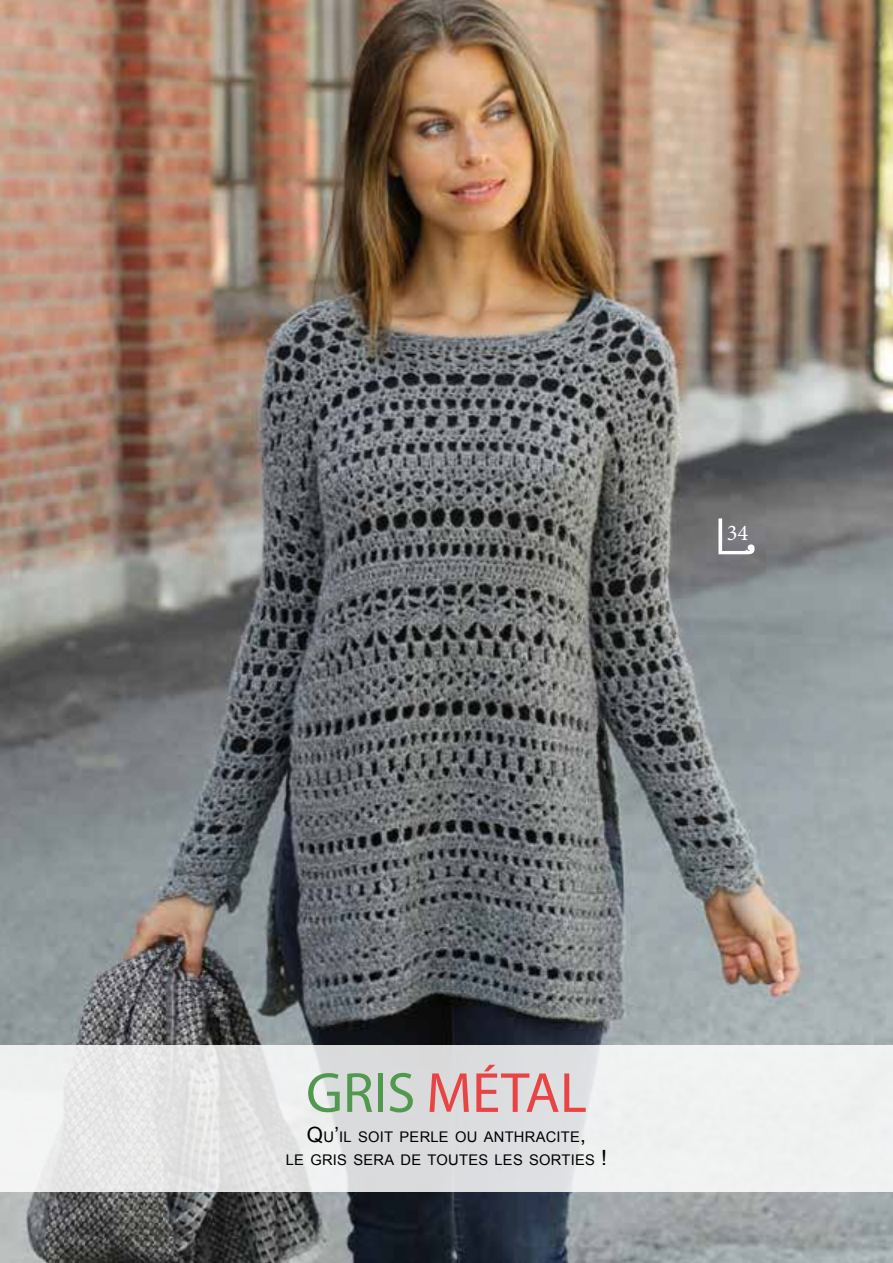
<style>
.page{position:relative;width:893px;height:1263px;background:#fff}
.page>*{position:absolute;margin:0;border:0;box-sizing:border-box;transform-origin:0 0}
.t1{font:57px "Myriad Pro";color:#e84444}
.t2{font:22.5px "Minion Pro";color:#fff}
.t3{font:14.7px/22.5px "Arial";letter-spacing:.015em;color:#000;text-align:center}
.s1{color:#529950}
.s2{font-size:21px}
</style>
<div class="page">
<img style="left:0;top:0;width:893px;height:1263px">
<svg style="left:0;top:1045px;width:893px;height:146px;fill:#ebebeb"></svg>
<svg style="left:718px;top:518px;width:37px;height:36px"></svg>
<h2 class="t2" style="left:727px;top:518px;width:23px">34</h2>
<h1 class="t1" style="left:306px;top:1058px;width:282px"><span class="s1">GRIS</span> MÉTAL</h1>
<p class="t3" style="left:286px;top:1126px;width:323px"><span class="s2">Q</span>U<span class="s2">’</span>IL SOIT PERLE OU ANTHRACITE<span class="s2">,<br></span>LE GRIS SERA DE TOUTES LES SORTIES <span class="s2">!</span></p>
</div>
